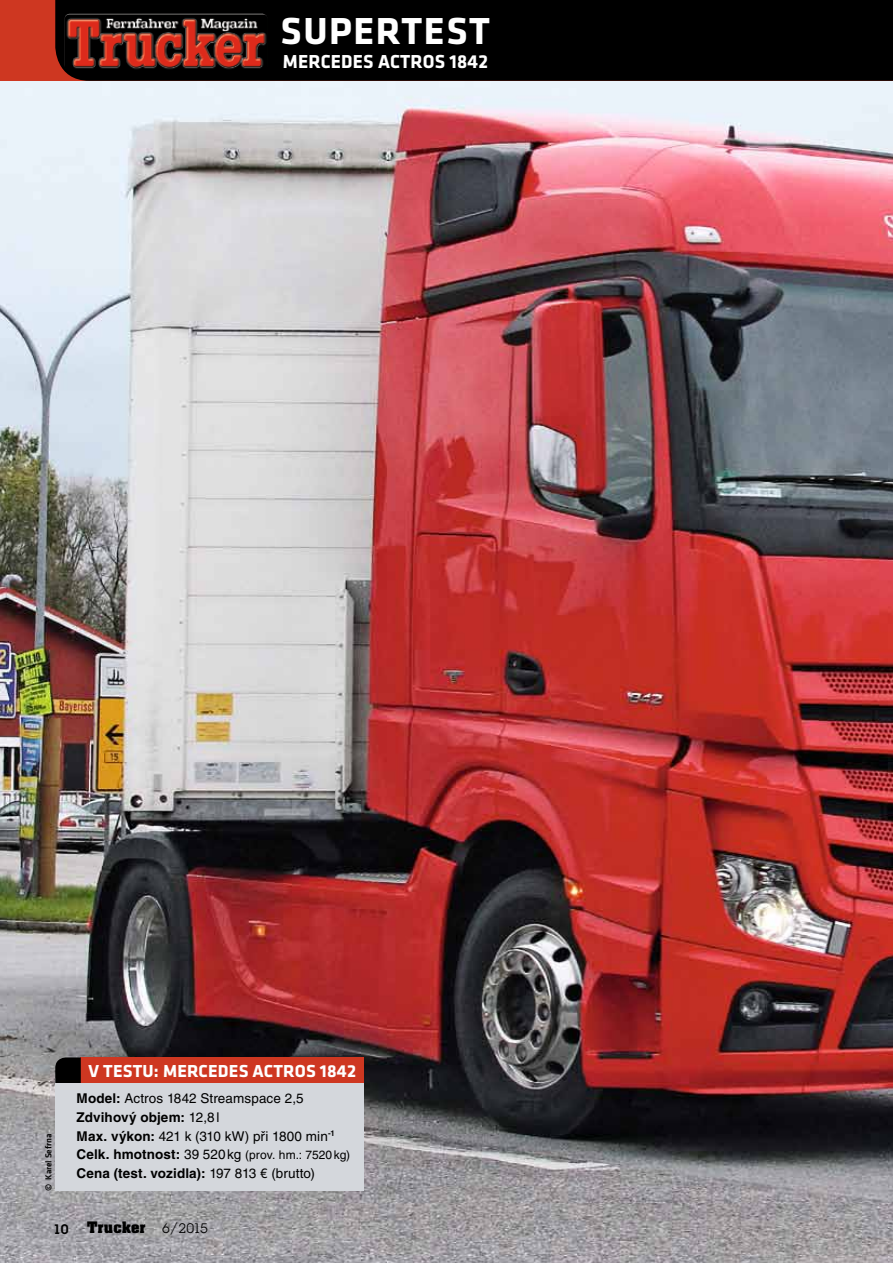
<style>
.page{position:relative;width:893px;height:1263px;background:#fff}
.page>*{position:absolute;margin:0;border:0;box-sizing:border-box;transform-origin:0 0}
.t1{font:700 39px "Klavika Basic";letter-spacing:.04em;color:#fff}
.t2{font:700 19.5px "Klavika Basic";letter-spacing:.01em;color:#fff}
.t3{font:700 18px "Klavika Basic";letter-spacing:.01em;color:#fff}
.t4{font:13.5px/18.8px "Helvetica CE";letter-spacing:.005em;color:#000}
.t5{font:700 13.5px "Helvetica CE";letter-spacing:.01em;color:#000}
.t6{font:700 13.5px "Aachen Std";letter-spacing:.025em;color:#000}
.t7{font:600 13.5px "Lubalin Graph CE";color:#000}
.t8{font:12px "Helvetica CE";letter-spacing:.01em;color:#000}
.t9{font:500 9px "Klavika Basic";color:#000}
.s1{font-weight:700}
.s2{font-weight:700;font-size:13.5px}
.s3{font-size:13.5px}
.s4{font-weight:400}
.s5{font-family:"Helvetica Neue CE";font-weight:400}
.s6{font-family:"Lubalin Graph CE";font-weight:400}
</style>
<div class="page">
<img style="left:0;top:81px;width:893px;height:1182px">
<div style="left:0;top:0;width:893px;height:81px;background:#ce3721"></div>
<div style="left:55px;top:0;width:838px;height:81px;background:#000"></div>
<img style="left:64px;top:14px;width:204px;height:57px">
<div style="left:55px;top:1078px;width:309px;height:113px;background:#d4d7dc"></div>
<div style="left:80px;top:1057px;width:284px;height:26px;background:#ce3721"></div>
<svg style="left:55px;top:1057px;width:26px;height:26px"></svg>
<h1 class="t1" style="left:281px;top:3px;width:211px">SUPERTEST</h1>
<h2 class="t2" style="left:283px;top:47px;width:207px">MERCEDES ACTROS 1842</h2>
<p class="t9" style="left:42px;top:1191px;width:58px;rotate:-90deg">© Karel Sefrna</p>
<h3 class="t3" style="left:89px;top:1058px;width:269px">V TESTU: MERCEDES ACTROS 1842</h3>
<p class="t4" style="left:77px;top:1089px;width:260px"><span class="s1">Model:</span> Actros 1842 Streamspace 2,5<br><span class="s1">Zdvihový objem:</span> 12,8l<br><span class="s1">Max. výkon:</span> 421 k (310 kW) při 1800 min<sup>-1</sup></p>
<p class="t8" style="left:77px;top:1148px;width:275px"><span class="s2">Celk. hmotnost:</span> <span class="s3">39 520kg</span> (prov. hm.: 7520kg)</p>
<p class="t5" style="left:77px;top:1165px;width:240px">Cena (test. vozidla): <span class="s4">197 813</span> <span class="s5">€</span> <span class="s4">(brutto)</span></p>
<p class="t7" style="left:53px;top:1221px;width:17px">10</p>
<p class="t6" style="left:87px;top:1218px;width:122px">Trucker <span class="s6">6/2015</span></p>
</div>
